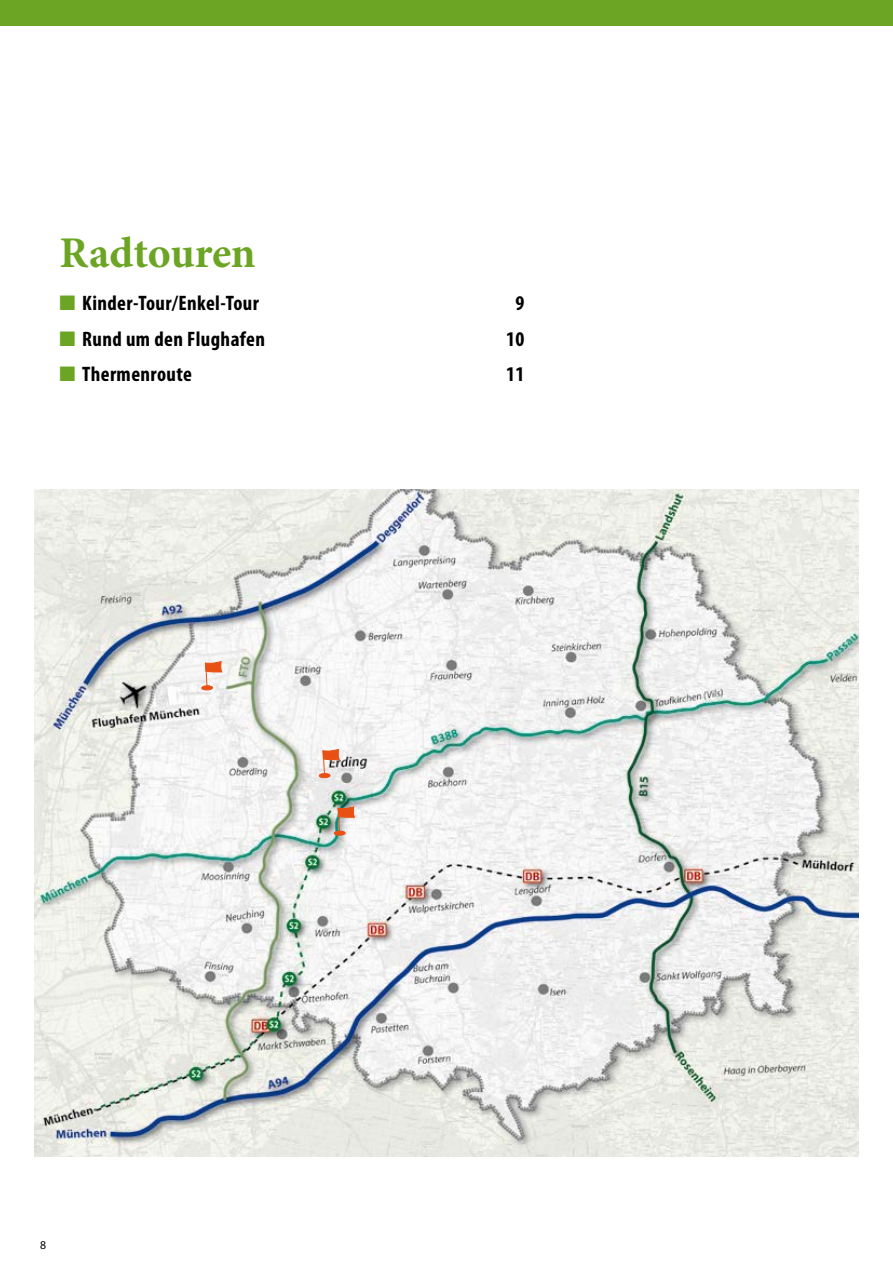
<style>
.page{position:relative;width:893px;height:1263px;background:#fff}
.page>*{position:absolute;margin:0;border:0;box-sizing:border-box;transform-origin:0 0}
.t1{font:700 43.8px "Minion Pro";letter-spacing:-.005em;color:#6ca524}
.t2{font:700 condensed 21px "Myriad Pro";letter-spacing:.02em;color:#000}
.t3{font:12px "Myriad Pro";color:#000}
.s1{color:#6ca524}
</style>
<div class="page">
<img style="left:35px;top:490px;width:824px;height:666px">
<div style="left:319px;top:773px;width:11px;height:5px;background:#e85113;border-radius:50%"></div>
<div style="left:319px;top:773px;width:11px;height:5px;border:1px solid #e85113;border-radius:50%"></div>
<svg style="left:322px;top:749px;width:18px;height:28px"></svg>
<hr style="left:202px;top:686px;width:11px;height:4px;background:#e85113;border-radius:50%">
<div style="left:201px;top:685px;width:12px;height:5px;border:1px solid #e85113;border-radius:50%"></div>
<svg style="left:205px;top:662px;width:17px;height:27px"></svg>
<div style="left:334px;top:831px;width:11px;height:4px;border:1px solid #e85113;border-radius:50%"></div>
<svg style="left:337px;top:807px;width:18px;height:27px"></svg>
<div style="left:0;top:0;width:893px;height:26px;background:#6ca524"></div>
<h1 class="t1" style="left:60px;top:222px;width:198px">Radtouren</h1>
<p class="t2" style="left:60px;top:290px;width:201px"><span class="s1">■</span> Kinder-Tour/Enkel-Tour</p>
<p class="t2" style="left:516px;top:290px;width:10px">9</p>
<p class="t2" style="left:60px;top:325px;width:207px"><span class="s1">■</span> Rund um den Flughafen</p>
<p class="t2" style="left:506px;top:325px;width:20px">10</p>
<p class="t2" style="left:60px;top:361px;width:134px"><span class="s1">■</span> Thermenroute</p>
<p class="t2" style="left:506px;top:361px;width:20px">11</p>
<p class="t3" style="left:40px;top:1237px;width:8px">8</p>
</div>
